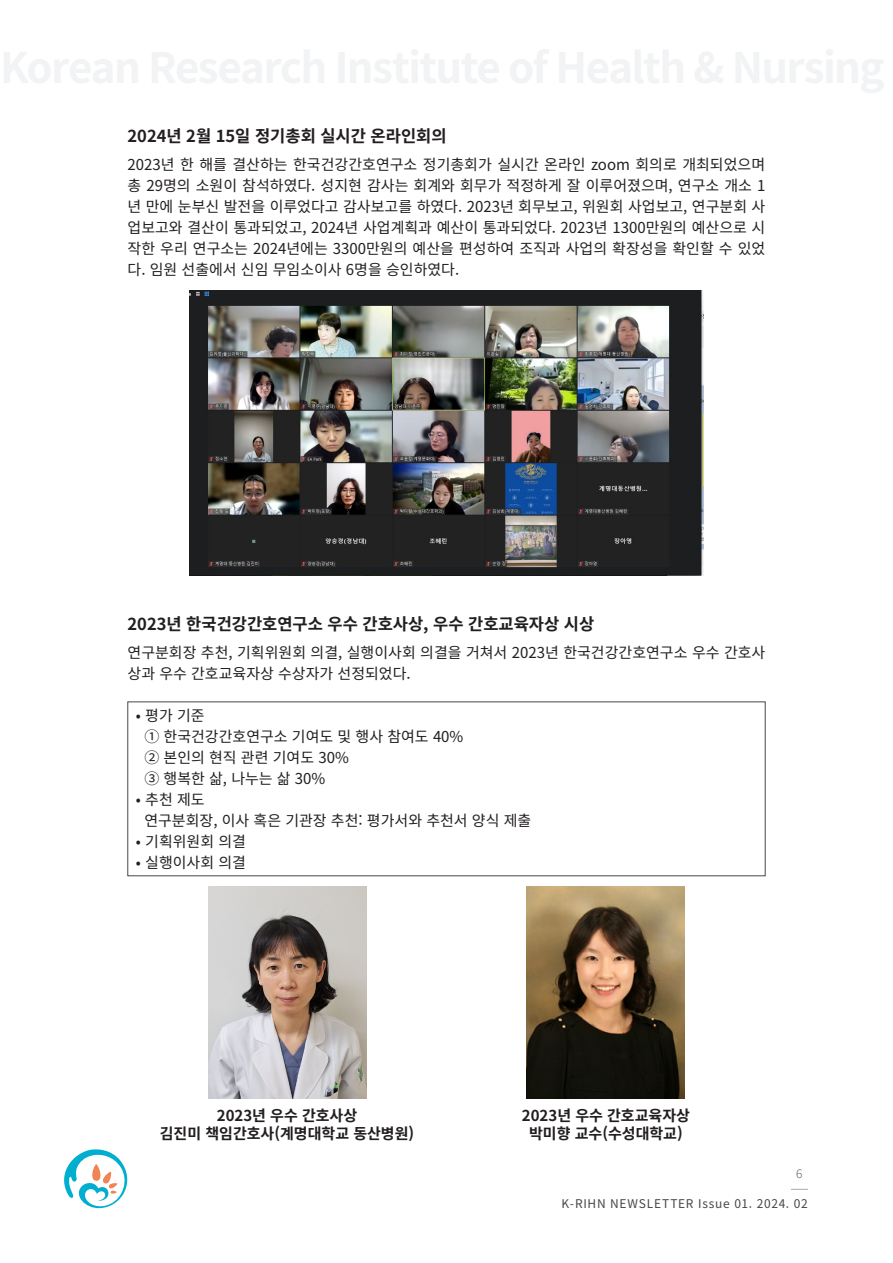
<style>
.page{position:relative;width:893px;height:1263px;background:#fff}
.page>*{position:absolute;margin:0;border:0;box-sizing:border-box;transform-origin:0 0}
.t1{font:100 16.5px "Noto Sans KR";color:#231f20}
.t2{font:15px/21px "Noto Sans KR";color:#231f20;text-align:justify}
.t3{font:100 15px "Noto Sans KR";color:#231f20}
.t4{font:12px "Noto Sans KR";letter-spacing:.06em;color:#464748}
.t5{font:100 12px "Noto Sans KR";color:#464748}
</style>
<div class="page">
<svg style="left:791px;top:1189px;width:17px;height:1px"></svg>
<svg style="left:64px;top:1149px;width:64px;height:60px"></svg>
<img style="left:190px;top:290px;width:513px;height:285px">
<img style="left:208px;top:886px;width:159px;height:213px">
<img style="left:526px;top:886px;width:159px;height:213px">
<div style="left:127px;top:701px;width:639px;height:175px;border:1px solid #464748"></div>
<p class="t1" style="left:128px;top:127px;width:320px">2024년 2월 15일 정기총회 실시간 온라인회의</p>
<p class="t2" style="left:128px;top:154px;width:639px">2023년 한 해를 결산하는 한국건강간호연구소 정기총회가 실시간 온라인 zoom 회의로 개최되었으며 총 29명의 소원이 참석하였다. 성지현 감사는 회계와 회무가 적정하게 잘 이루어졌으며, 연구소 개소 1 년 만에 눈부신 발전을 이루었다고 감사보고를 하였다. 2023년 회무보고, 위원회 사업보고, 연구분회 사 업보고와 결산이 통과되었고, 2024년 사업계획과 예산이 통과되었다. 2023년 1300만원의 예산으로 시 작한 우리 연구소는 2024년에는 3300만원의 예산을 편성하여 조직과 사업의 확장성을 확인할 수 있었 다. 임원 선출에서 신임 무임소이사 6명을 승인하였다.</p>
<p class="t1" style="left:128px;top:615px;width:468px">2023년 한국건강간호연구소 우수 간호사상, 우수 간호교육자상 시상</p>
<p class="t2" style="left:128px;top:642px;width:639px">연구분회장 추천, 기획위원회 의결, 실행이사회 의결을 거쳐서 2023년 한국건강간호연구소 우수 간호사 상과 우수 간호교육자상 수상자가 선정되었다.</p>
<p class="t2" style="left:136px;top:705px;width:70px">• 평가 기준</p>
<p class="t2" style="left:144px;top:726px;width:321px">① 한국건강간호연구소 기여도 및 행사 참여도 40%</p>
<p class="t2" style="left:144px;top:747px;width:206px">② 본인의 현직 관련 기여도 30%</p>
<p class="t2" style="left:144px;top:768px;width:183px">③ 행복한 삶, 나누는 삶 30%</p>
<p class="t2" style="left:136px;top:789px;width:70px">• 추천 제도</p>
<p class="t2" style="left:144px;top:810px;width:388px">연구분회장, 이사 혹은 기관장 추천: 평가서와 추천서 양식 제출</p>
<p class="t2" style="left:136px;top:831px;width:112px">• 기획위원회 의결</p>
<p class="t2" style="left:136px;top:852px;width:112px">• 실행이사회 의결</p>
<p class="t3" style="left:217px;top:1107px;width:142px">2023년 우수 간호사상</p>
<p class="t3" style="left:160px;top:1125px;width:256px">김진미 책임간호사(계명대학교 동산병원)</p>
<p class="t3" style="left:522px;top:1107px;width:169px">2023년 우수 간호교육자상</p>
<p class="t3" style="left:529px;top:1125px;width:155px">박미향 교수(수성대학교)</p>
<p class="t5" style="left:796px;top:1167px;width:8px">6</p>
<p class="t4" style="left:562px;top:1197px;width:248px">K-RIHN NEWSLETTER Issue 01. 2024. 02</p>
</div>
